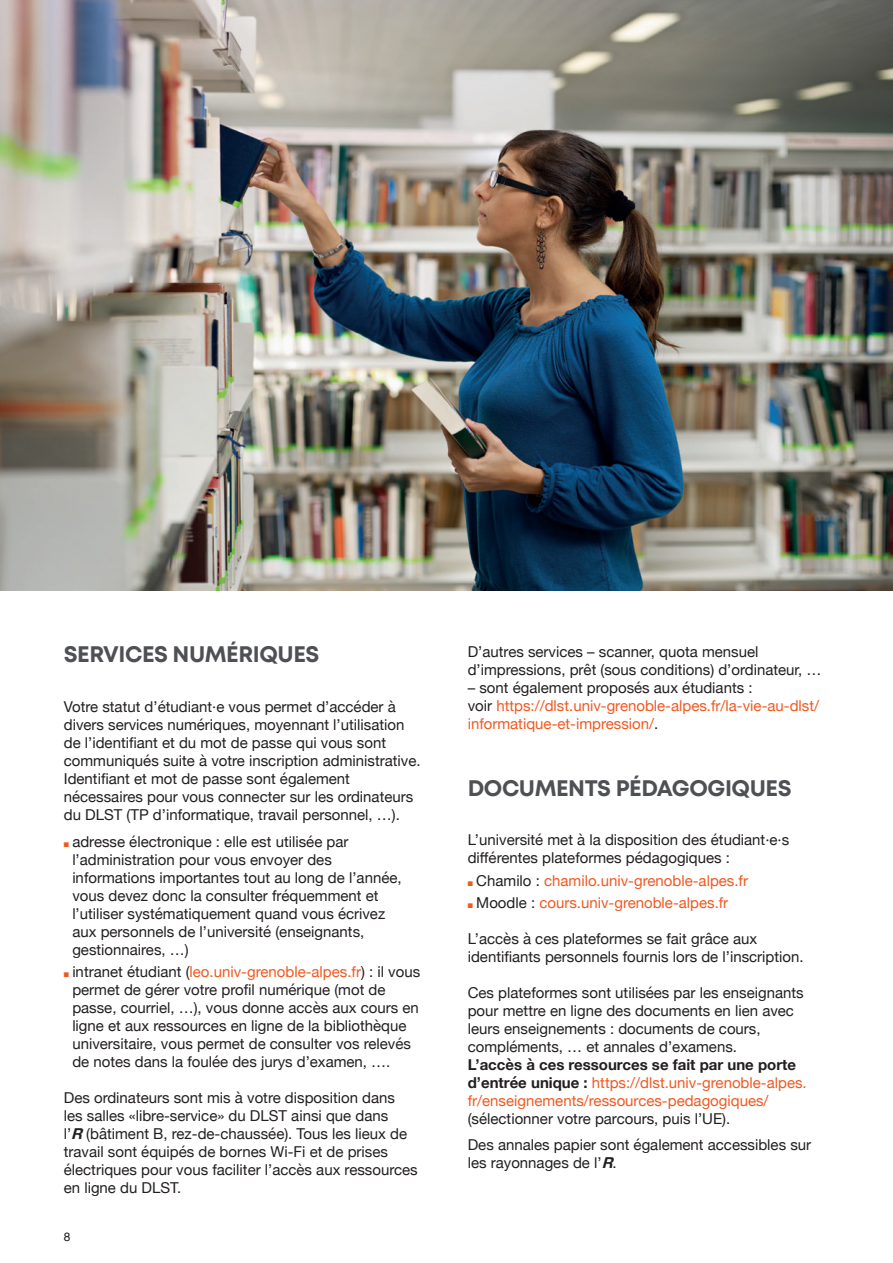
<style>
.page{position:relative;width:893px;height:1263px;background:#fff}
.page>*{position:absolute;margin:0;border:0;box-sizing:border-box;transform-origin:0 0}
.t1{font:700 22.5px "Mont";letter-spacing:-.02em;color:#4e5053}
.t2{font:15px/18px "Helvetica Neue";color:#231f20}
.t3{font:15px/18px "Helvetica Neue";color:#f15921}
.t4{font:12px "Helvetica";color:#231f20}
.s1{color:#231f20}
.s2{color:#f15921}
.s3{font-weight:700;font-style:italic}
.s4{font-weight:700}
</style>
<div class="page">
<img style="left:0;top:0;width:893px;height:591px">
<p class="t1" style="left:64px;top:640px;width:257px">SERVICES NUMÉRIQUES</p>
<p class="t2" style="left:468px;top:644px;width:355px">D’autres services – scanner, quota mensuel d’impressions, prêt (sous conditions) d’ordinateur, …</p>
<p class="t3" style="left:468px;top:680px;width:353px"><span class="s1">– sont également proposés aux étudiants :<br>voir</span> https://dlst.univ-grenoble-alpes.fr/la-vie-au-dlst/ informatique-et-impression/<span class="s1">.</span></p>
<p class="t2" style="left:64px;top:699px;width:358px">Votre statut d’étudiant·e vous permet d’accéder à divers services numériques, moyennant l’utilisation de l’identifiant et du mot de passe qui vous sont communiqués suite à votre inscription administrative.<br>Identifiant et mot de passe sont également nécessaires pour vous connecter sur les ordinateurs du DLST (TP d’informatique, travail personnel, …).</p>
<p class="t2" style="left:72px;top:833px;width:331px;text-indent:-9px"><span class="s2">■</span> adresse électronique : elle est utilisée par l’administration pour vous envoyer des informations importantes tout au long de l’année, vous devez donc la consulter fréquemment et l’utiliser systématiquement quand vous écrivez aux personnels de l’université (enseignants, gestionnaires, …)</p>
<p class="t2" style="left:72px;top:963px;width:349px;text-indent:-9px"><span class="s2">■</span> intranet étudiant (<span class="s2">leo.univ-grenoble-alpes.fr</span>) : il vous permet de gérer votre profil numérique (mot de passe, courriel, …), vous donne accès aux cours en ligne et aux ressources en ligne de la bibliothèque universitaire, vous permet de consulter vos relevés de notes dans la foulée des jurys d’examen, ….</p>
<p class="t2" style="left:64px;top:1089px;width:355px">Des ordinateurs sont mis à votre disposition dans<br>les salles «libre-service» du DLST ainsi que dans l’<span class="s3">R</span>(bâtiment B, rez-de-chaussée). Tous les lieux de travail sont équipés de bornes Wi-Fi et de prises électriques pour vous faciliter l’accès aux ressources en ligne du DLST.</p>
<p class="t1" style="left:468px;top:773px;width:325px">DOCUMENTS PÉDAGOGIQUES</p>
<p class="t2" style="left:468px;top:832px;width:323px">L’université met à la disposition des étudiant·e·s différentes plateformes pédagogiques :</p>
<p class="t3" style="left:468px;top:872px;width:282px">■ <span class="s1">Chamilo :</span> chamilo.univ-grenoble-alpes.fr</p>
<p class="t3" style="left:468px;top:894px;width:262px">■ <span class="s1">Moodle :</span> cours.univ-grenoble-alpes.fr</p>
<p class="t2" style="left:468px;top:930px;width:337px">L’accès à ces plateformes se fait grâce aux identifiants personnels fournis lors de l’inscription.</p>
<p class="t2" style="left:468px;top:984px;width:340px">Ces plateformes sont utilisées par les enseignants pour mettre en ligne des documents en lien avec leurs enseignements : documents de cours, compléments, … et annales d’examens.<br><span class="s4">L’accès à ces ressources se fait par une porte d’entrée unique :</span> <span class="s2">https://dlst.univ-grenoble-alpes. fr/enseignements/ressources-pedagogiques/ </span>(sélectionner votre parcours, puis l’UE).</p>
<p class="t2" style="left:468px;top:1137px;width:345px">Des annales papier sont également accessibles sur les rayonnages de l’<span class="s3">R</span>.</p>
<p class="t4" style="left:64px;top:1228px;width:8px">8</p>
</div>
